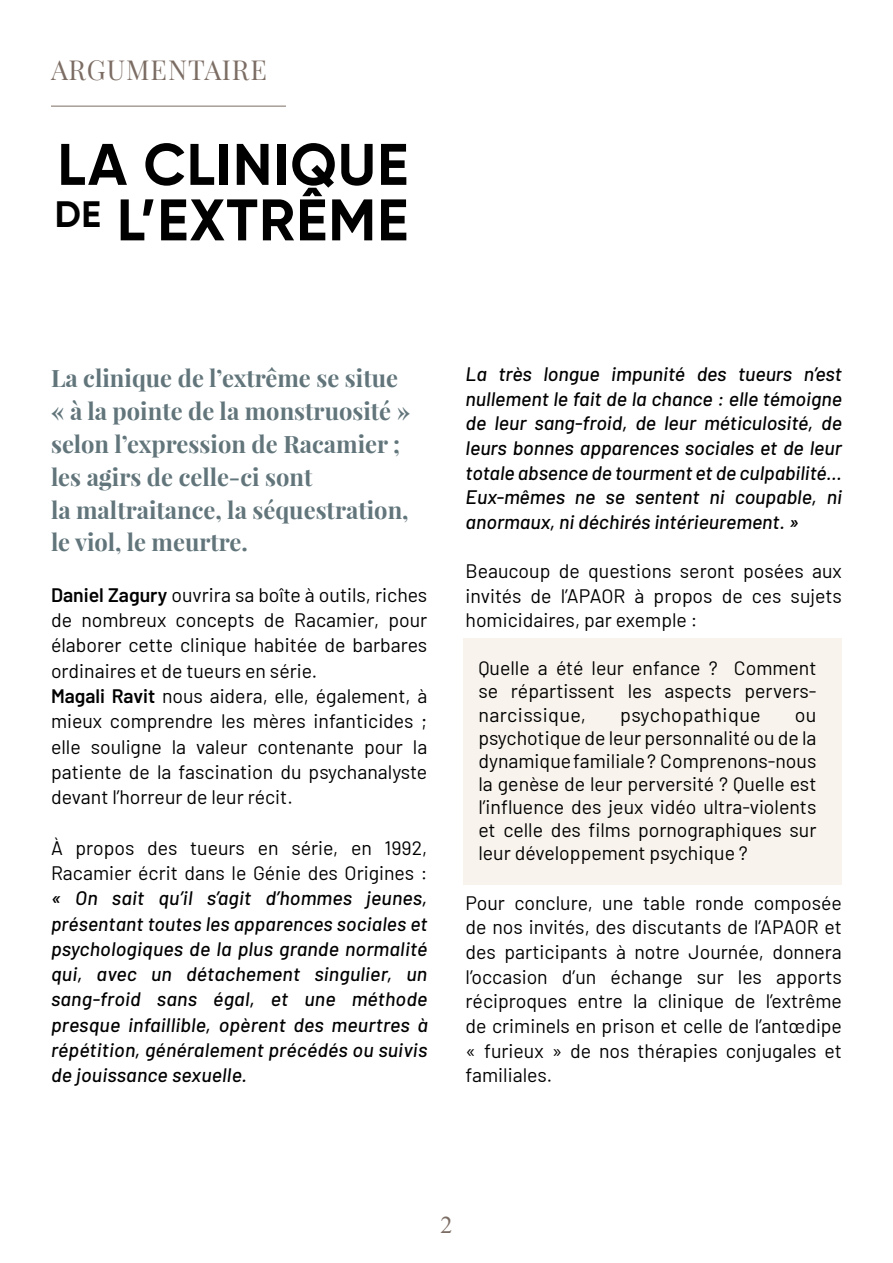
<style>
.page{position:relative;width:893px;height:1263px;background:#fff}
.page>*{position:absolute;margin:0;border:0;box-sizing:border-box;transform-origin:0 0}
.t1{font:700 58.5px/55.5px "Gilroy";letter-spacing:.02em;color:#000}
.t2{font:27px "Playfair Display";letter-spacing:.035em;color:#7c6d64}
.t3{font:700 24px/32.8px "Playfair Display";color:#61757b}
.t4{font:24px "Times New Roman";color:#7c6d64}
.t5{font:19.5px/24.6px "Barlow";color:#000;text-align:justify}
.t6{font:italic 500 19.5px/25.2px "Barlow";color:#000;text-align:justify}
.t7{font:19.5px "Barlow";letter-spacing:.02em;color:#000}
.s1{font-weight:600}
</style>
<div class="page">
<div style="left:463px;top:638px;width:379px;height:247px;background:#f8f4ed"></div>
<hr style="left:51px;top:106px;width:235px;height:1px;background:#7c6d64">
<h2 class="t2" style="left:51px;top:53px;width:217px">ARGUMENTAIRE</h2>
<h1 class="t1" style="left:55px;top:136px;width:355px">LA CLINIQUE<br><sup>DE</sup> L’EXTRÊME</h1>
<p class="t3" style="left:51px;top:362px;width:361px">La clinique de l’extrême se situe « à la pointe de la monstruosité » selon l’expression de Racamier ; les agirs de celle-ci sont<br>la maltraitance, la séquestration, le viol, le meurtre.</p>
<p class="t5" style="left:51px;top:581px;width:378px;line-height:25.3px;text-align:left"><span class="s1">Daniel Zagury</span> ouvrira sa boîte à outils, riches de nombreux concepts de Racamier, pour élaborer cette clinique habitée de barbares ordinaires et de tueurs en série.<br><span class="s1">Magali Ravit</span> nous aidera, elle, également, à mieux comprendre les mères infanticides ; elle souligne la valeur contenante pour la patiente de la fascination du psychanalyste devant l’horreur de leur récit.</p>
<p class="t5" style="left:51px;top:833px;width:378px;line-height:25.2px">À propos des tueurs en série, en 1992,<br>Racamier écrit dans le Génie des Origines :</p>
<p class="t6" style="left:51px;top:884px;width:378px">« On sait qu’il s’agit d’hommes jeunes, présentant toutes les apparences sociales et psychologiques de la plus grande normalité qui, avec un détachement singulier, un sang-froid sans égal, et une méthode presque infaillible, opèrent des meurtres à répétition, généralement précédés ou suivis de jouissance sexuelle.</p>
<p class="t6" style="left:466px;top:360px;width:378px;line-height:24.6px">La très longue impunité des tueurs n’est nullement le fait de la chance : elle témoigne de leur sang-froid, de leur méticulosité, de leurs bonnes apparences sociales et de leur totale absence de tourment et de culpabilité… Eux-mêmes ne se sentent ni coupable, ni anormaux, ni déchirés intérieurement. »</p>
<p class="t5" style="left:466px;top:557px;width:378px">Beaucoup de questions seront posées aux invités de l’APAOR à propos de ces sujets homicidaires, par exemple :</p>
<p class="t5" style="left:478px;top:655px;width:340px;line-height:23.1px">Quelle a été leur enfance ? Comment se répartissent les aspects pervers&shy;narcissique,</p>
<p class="t7" style="left:620px;top:700px;width:142px">psychopathique</p>
<p class="t5" style="left:478px;top:701px;width:340px;line-height:23.1px;text-indent:316px">ou psychotique de leur personnalité ou de la dynamique familiale ? Comprenons-nous la genèse de leur perversité ? Quelle est l’influence des jeux vidéo ultra-violents et celle des films pornographiques sur leur développement psychique ?</p>
<p class="t5" style="left:466px;top:889px;width:378px">Pour conclure, une table ronde composée de nos invités, des discutants de l’APAOR et des participants à notre Journée, donnera l’occasion d’un échange sur les apports réciproques entre la clinique de l’extrême de criminels en prison et celle de l’antœdipe « furieux » de nos thérapies conjugales et familiales.</p>
<p class="t4" style="left:440px;top:1208px;width:13px">2</p>
</div>
